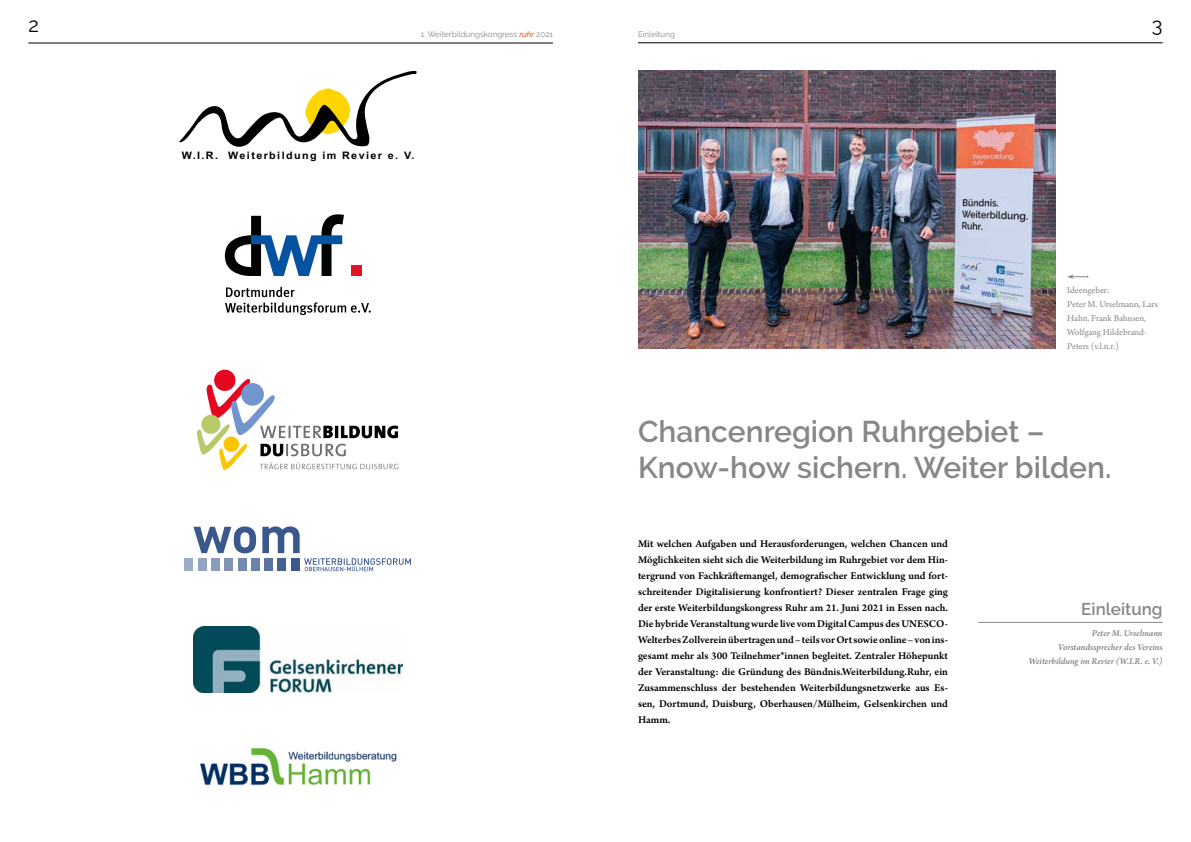
<style>
.page{position:relative;width:1191px;height:842px;background:#fff}
.page>*{position:absolute;margin:0;border:0;box-sizing:border-box;transform-origin:0 0}
.t1{font:600 30px/36px "Raleway";color:#878787}
.t2{font:20px "Raleway";color:#000}
.t3{font:600 17px "Raleway";color:#878787}
.t4{font:600 11px/16px "Arno Pro";color:#000;text-align:justify}
.t5{font:700 10.4px "Arial";letter-spacing:.13em;color:#000;scale:1.04 1}
.t6{font:9.5px/14px "Arno Pro";letter-spacing:-.005em;color:#878787}
.t7{font:italic 600 9.5px/14px "Arno Pro";letter-spacing:-.005em;color:#878787;text-align:right}
.t8{font:8px "Raleway";color:#878787}
.s1{font-weight:500;font-style:italic;color:#e94e1b}
</style>
<div class="page">
<hr style="left:28px;top:43px;width:525px;height:1px;background:#000">
<hr style="left:638px;top:43px;width:524px;height:1px;background:#000">
<img style="left:638px;top:71px;width:417px;height:278px">
<hr style="left:978px;top:622px;width:184px;height:1px;background:#878787">
<svg style="left:1067px;top:274px;width:21px;height:5px"></svg>
<svg style="left:179px;top:71px;width:238px;height:76px"></svg>
<svg style="left:197px;top:369px;width:201px;height:101px"></svg>
<div style="left:351px;top:266px;width:10px;height:10px;background:#e41427"></div>
<svg style="left:225px;top:214px;width:119px;height:62px"></svg>
<svg style="left:225px;top:287px;width:146px;height:28px"></svg>
<img style="left:200px;top:748px;width:197px;height:38px">
<img style="left:193px;top:626px;width:209px;height:67px">
<div style="left:184px;top:558px;width:9px;height:13px;background:#9dacc6"></div>
<svg style="left:193px;top:526px;width:218px;height:45px"></svg>
<h2 class="t2" style="left:28px;top:14px;width:12px">2</h2>
<p class="t8" style="left:421px;top:30px;width:134px">1. Weiterbildungskongress <span class="s1">ruhr</span> 2021</p>
<h2 class="t2" style="left:1152px;top:14px;width:12px">3</h2>
<p class="t8" style="left:638px;top:30px;width:38px">Einleitung</p>
<p class="t5" style="left:182px;top:149px;width:225px">W.I.R. Weiterbildung im Revier e. V.</p>
<p class="t6" style="left:1067px;top:284px;width:92px">Ideengeber:<br>Peter M. Urselmann, Lars<br>Hahn, Frank Bahnsen,<br>Wolfgang Hildebrand-<br>Peters (v.l.n.r.)</p>
<h1 class="t1" style="left:638px;top:413px;width:475px">Chancenregion Ruhrgebiet –<br>Know-how sichern. Weiter bilden.</h1>
<p class="t4" style="left:638px;top:536px;width:311px">Mit welchen Aufgaben und Herausforderungen, welchen Chancen und Möglichkeiten sieht sich die Weiterbildung im Ruhrgebiet vor dem Hin&shy;tergrund von Fachkräftemangel, demografischer Entwicklung und fort&shy;schreitender Digitalisierung konfrontiert? Dieser zentralen Frage ging der erste Weiterbildungskongress Ruhr am 21. Juni 2021 in Essen nach.<br>Die hybride Veranstaltung wurde live vom Digital Campus des UNESCO-Welterbes Zollverein übertragen und – teils vor Ort sowie online – von ins&shy;gesamt mehr als 300 Teilnehmer*innen begleitet. Zentraler Höhepunkt der Veranstaltung: die Gründung des Bündnis.Weiterbildung.Ruhr, ein Zusammenschluss der bestehenden Weiterbildungsnetzwerke aus Es&shy;sen, Dortmund, Duisburg, Oberhausen/Mülheim, Gelsenkirchen und Hamm.</p>
<h3 class="t3" style="left:1081px;top:599px;width:83px">Einleitung</h3>
<p class="t7" style="left:1028px;top:627px;width:135px">Peter M. Urselmann<br>Vorstandssprecher des Vereins<br>Weiterbildung im Revier (W.I.R. e. V.)</p>
</div>
